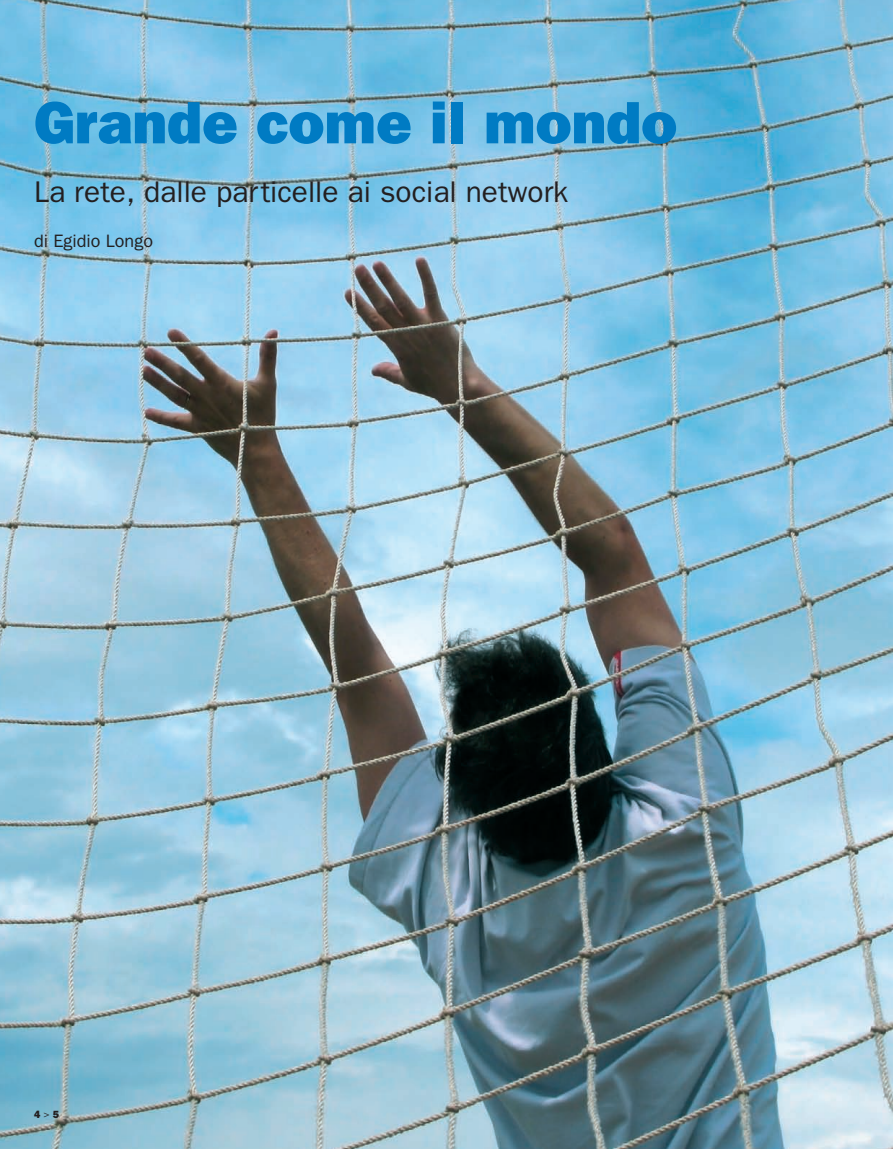
<style>
.page{position:relative;width:893px;height:1149px;background:#fff}
.page>*{position:absolute;margin:0;border:0;box-sizing:border-box;transform-origin:0 0}
.t1{font:800 60px "Franklin Gothic";color:#007bc3}
.t2{font:30px "Franklin Gothic";color:#231f20}
.t3{font:18px "Franklin Gothic";color:#231f20}
.t4{font:800 10.5px "Franklin Gothic";color:#231f20}
.s1{font-weight:400}
</style>
<div class="page">
<img style="left:0;top:0;width:893px;height:1148px">
<h1 class="t1" style="left:34px;top:102px;width:645px">Grande come il mondo</h1>
<p class="t2" style="left:34px;top:181px;width:536px">La rete, dalle particelle ai social network</p>
<p class="t3" style="left:34px;top:235px;width:121px">di Egidio Longo</p>
<p class="t4" style="left:34px;top:1110px;width:27px">4 <span class="s1">&gt;</span> 5</p>
</div>
